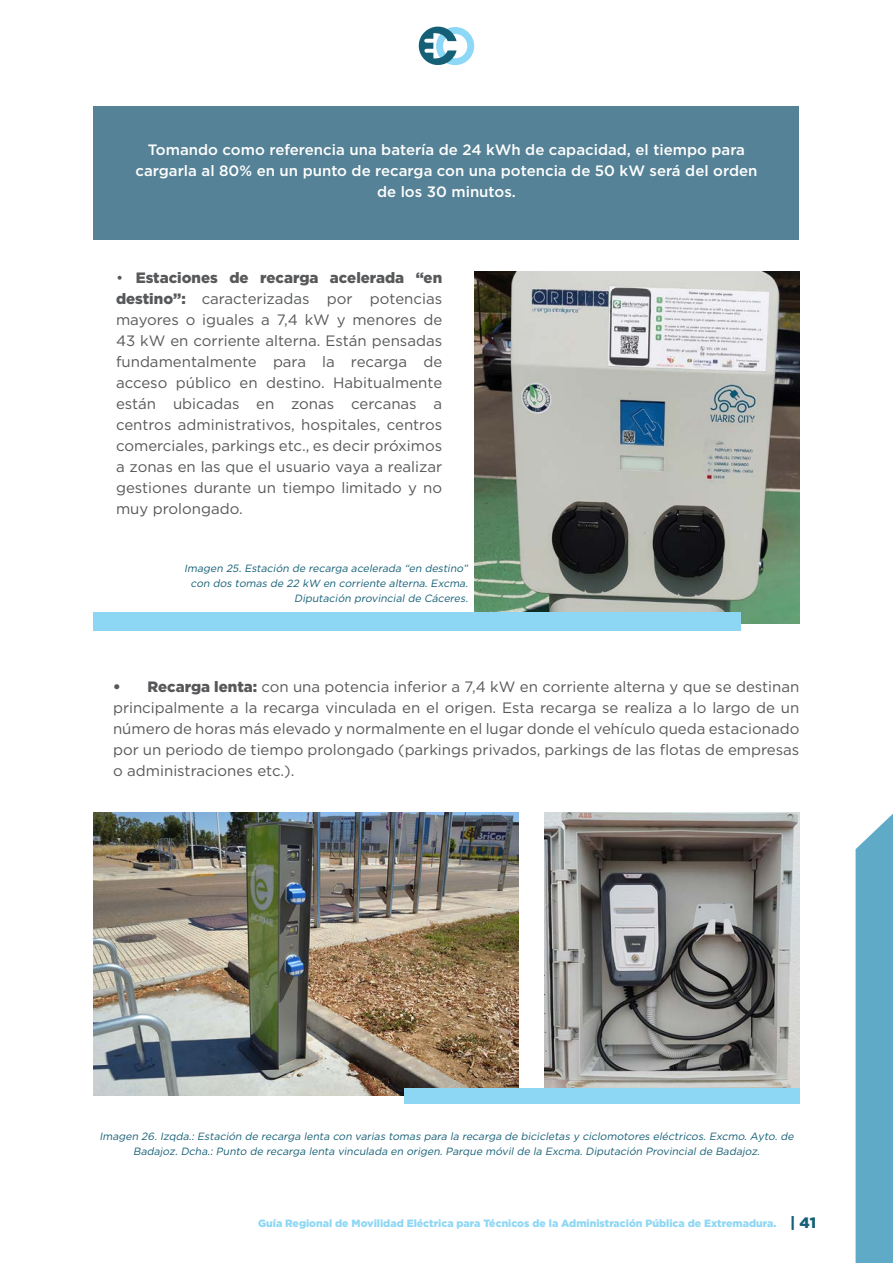
<style>
.page{position:relative;width:893px;height:1263px;background:#fff}
.page>*{position:absolute;margin:0;border:0;box-sizing:border-box;transform-origin:0 0}
.Estilo_de_párrafo_1{font:15px/21px "Gotham";color:#57585a;text-align:justify}
.Estilo_de_párrafo_1-2{font:500 15px/21px "Gotham";color:#fff;text-align:center}
.t1{font:italic 10.5px/15px "Gotham";color:#155f77;text-align:right}
.t2{font:900 10.5px "Gotham";color:#8dd7f5}
.s1{font-weight:900}
.s2{font-size:15px;color:#155f77}
</style>
<div class="page">
<svg style="left:418px;top:26px;width:56px;height:40px"></svg>
<img style="left:474px;top:271px;width:325px;height:352px">
<img style="left:544px;top:812px;width:255px;height:276px">
<img style="left:94px;top:812px;width:425px;height:284px">
<div style="left:94px;top:612px;width:647px;height:19px;background:#8dd7f5"></div>
<div style="left:404px;top:1088px;width:395px;height:15px;background:#8dd7f5"></div>
<div style="left:94px;top:106px;width:705px;height:134px;background:#558296"></div>
<svg style="left:855px;top:814px;width:38px;height:449px;background:#69afc9"></svg>
<p class="Estilo_de_párrafo_1-2" style="left:136px;top:139px;width:623px">Tomando como referencia una batería de 24 kWh de capacidad, el tiempo para cargarla al 80% en un punto de recarga con una potencia de 50 kW será del orden de los 30 minutos.</p>
<p class="Estilo_de_párrafo_1" style="left:116px;top:267px;width:328px">• <span class="s1">Estaciones de recarga acelerada “en destino”:</span> caracterizadas por potencias mayores o iguales a 7,4 kW y menores de 43 kW en corriente alterna. Están pensadas fundamentalmente para la recarga de acceso público en destino. Habitualmente están ubicadas en zonas cercanas a centros administrativos, hospitales, centros comerciales, parkings etc., es decir próximos a zonas en las que el usuario vaya a realizar gestiones durante un tiempo limitado y no muy prolongado.</p>
<p class="t1" style="left:184px;top:561px;width:288px">Imagen 25. Estación de recarga acelerada “en destino” con dos tomas de 22 kW en corriente alterna. Excma.<br>Diputación provincial de Cáceres.</p>
<p class="Estilo_de_párrafo_1" style="left:113px;top:676px;width:688px"><span class="s1">• Recarga lenta:</span> con una potencia inferior a 7,4 kW en corriente alterna y que se destinan principalmente a la recarga vinculada en el origen. Esta recarga se realiza a lo largo de un número de horas más elevado y normalmente en el lugar donde el vehículo queda estacionado por un periodo de tiempo prolongado (parkings privados, parkings de las flotas de empresas o administraciones etc.).</p>
<p class="t1" style="left:99px;top:1129px;width:698px;text-align:center">Imagen 26. Izqda.: Estación de recarga lenta con varias tomas para la recarga de bicicletas y ciclomotores eléctricos. Excmo. Ayto. de<br>Badajoz. Dcha.: Punto de recarga lenta vinculada en origen. Parque móvil de la Excma. Diputación Provincial de Badajoz.</p>
<p class="t2" style="left:258px;top:1216px;width:559px">Guía Regional de Movilidad Eléctrica para Técnicos de la Administración Pública de Extremadura. <span class="s2">| 41</span></p>
</div>
